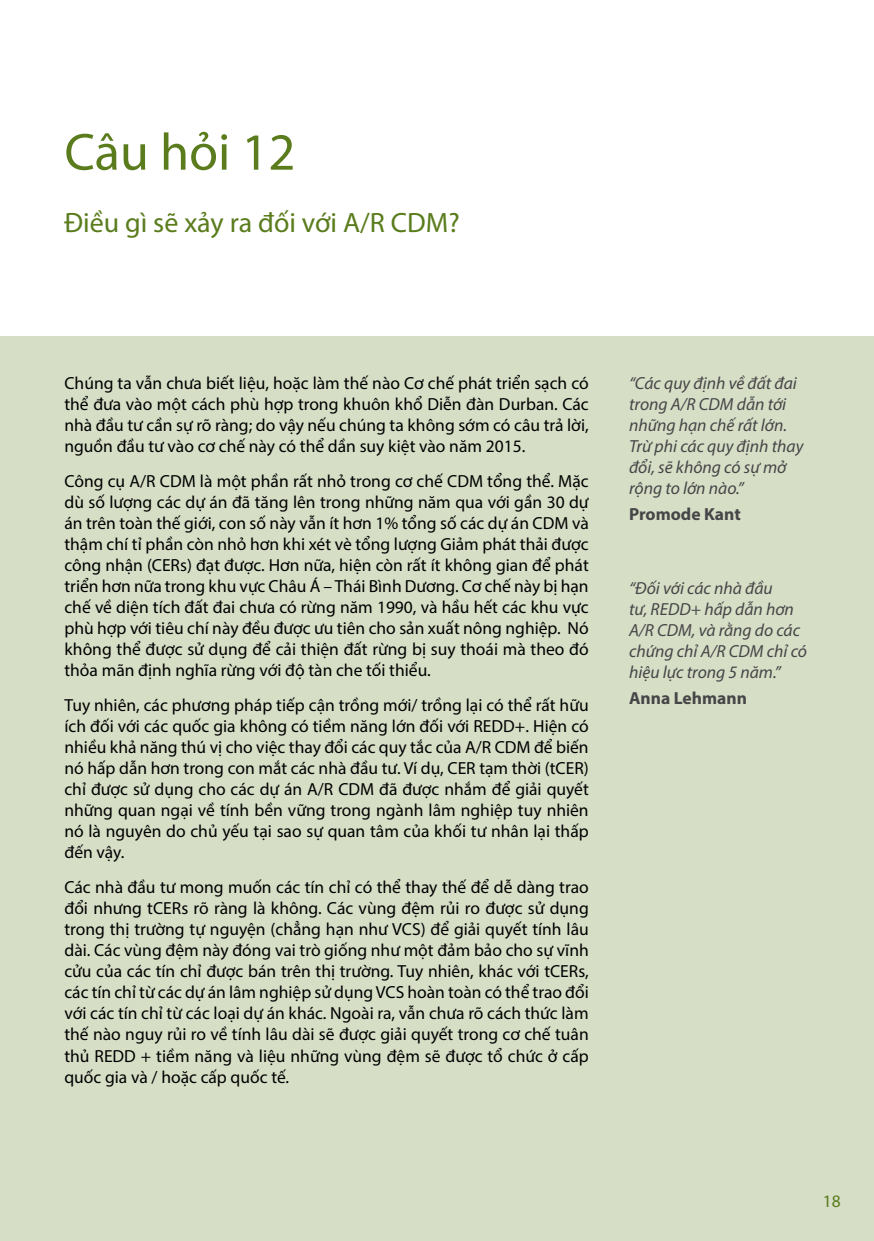
<style>
.page{position:relative;width:874px;height:1241px;background:#fff}
.page>*{position:absolute;margin:0;border:0;box-sizing:border-box;transform-origin:0 0}
.t1{font:52.5px "Myriad Pro";color:#5a7c1d}
.t2{font:28px "Myriad Pro";color:#5a7c1d}
.t3{font:17.5px/21px "Myriad Pro";color:#000;text-align:justify}
.t4{font:italic 17.5px/21px "Myriad Pro";color:#464547}
.t5{font:700 17.5px "Myriad Pro";color:#464547}
.t6{font:17.5px "Myriad Pro";color:#5a7c1d}
</style>
<div class="page">
<div style="left:0;top:336px;width:873px;height:904px;background:#d6dec6"></div>
<h1 class="t1" style="left:64px;top:120px;width:232px">Câu hỏi 12</h1>
<h2 class="t2" style="left:64px;top:206px;width:396px">Điều gì sẽ xảy ra đối với A/R CDM?</h2>
<p class="t3" style="left:64px;top:372px;width:525px">Chúng ta vẫn chưa biết liệu, hoặc làm thế nào Cơ chế phát triển sạch có thể đưa vào một cách phù hợp trong khuôn khổ Diễn đàn Durban. Các nhà đầu tư cần sự rõ ràng; do vậy nếu chúng ta không sớm có câu trả lời, nguồn đầu tư vào cơ chế này có thể dần suy kiệt vào năm 2015.</p>
<p class="t3" style="left:64px;top:470px;width:525px">Công cụ A/R CDM là một phần rất nhỏ trong cơ chế CDM tổng thể. Mặc dù số lượng các dự án đã tăng lên trong những năm qua với gần 30 dự án trên toàn thế giới, con số này vẫn ít hơn 1% tổng số các dự án CDM và thậm chí tỉ phần còn nhỏ hơn khi xét vè tổng lượng Giảm phát thải được công nhận (CERs) đạt được. Hơn nữa, hiện còn rất ít không gian để phát triển hơn nữa trong khu vực Châu Á – Thái Bình Dương. Cơ chế này bị hạn chế về diện tích đất đai chưa có rừng năm 1990, và hầu hết các khu vực phù hợp với tiêu chí này đều được ưu tiên cho sản xuất nông nghiệp. Nó không thể được sử dụng để cải thiện đất rừng bị suy thoái mà theo đó thỏa mãn định nghĩa rừng với độ tàn che tối thiểu.</p>
<p class="t3" style="left:64px;top:694px;width:525px">Tuy nhiên, các phương pháp tiếp cận trồng mới/ trồng lại có thể rất hữu ích đối với các quốc gia không có tiềm năng lớn đối với REDD+. Hiện có nhiều khả năng thú vị cho việc thay đổi các quy tắc của A/R CDM để biến nó hấp dẫn hơn trong con mắt các nhà đầu tư. Ví dụ, CER tạm thời (tCER) chỉ được sử dụng cho các dự án A/R CDM đã được nhắm để giải quyết những quan ngại về tính bền vững trong ngành lâm nghiệp tuy nhiên nó là nguyên do chủ yếu tại sao sự quan tâm của khối tư nhân lại thấp đến vậy.</p>
<p class="t3" style="left:64px;top:876px;width:525px">Các nhà đầu tư mong muốn các tín chỉ có thể thay thế để dễ dàng trao đổi nhưng tCERs rõ ràng là không. Các vùng đệm rủi ro được sử dụng trong thị trường tự nguyện (chẳng hạn như VCS) để giải quyết tính lâu dài. Các vùng đệm này đóng vai trò giống như một đảm bảo cho sự vĩnh cửu của các tín chỉ được bán trên thị trường. Tuy nhiên, khác với tCERs, các tín chỉ từ các dự án lâm nghiệp sử dụng VCS hoàn toàn có thể trao đổi với các tín chỉ từ các loại dự án khác. Ngoài ra, vẫn chưa rõ cách thức làm thế nào nguy rủi ro về tính lâu dài sẽ được giải quyết trong cơ chế tuân thủ REDD + tiềm năng và liệu những vùng đệm sẽ được tổ chức ở cấp quốc gia và / hoặc cấp quốc tế.</p>
<p class="t4" style="left:628px;top:372px;width:176px">“Các quy định về đất đai trong A/R CDM dẫn tới những hạn chế rất lớn.<br>Trừ phi các quy định thay đổi, sẽ không có sự mở rộng to lớn nào.”</p>
<p class="t5" style="left:628px;top:503px;width:113px">Promode Kant</p>
<p class="t4" style="left:628px;top:577px;width:179px">“Đối với các nhà đầu<br>tư, REDD+ hấp dẫn hơn<br>A/R CDM, và rằng do các chứng chỉ A/R CDM chỉ có hiệu lực trong 5 năm.”</p>
<p class="t5" style="left:628px;top:686px;width:119px">Anna Lehmann</p>
<p class="t6" style="left:822px;top:1190px;width:19px">18</p>
</div>
